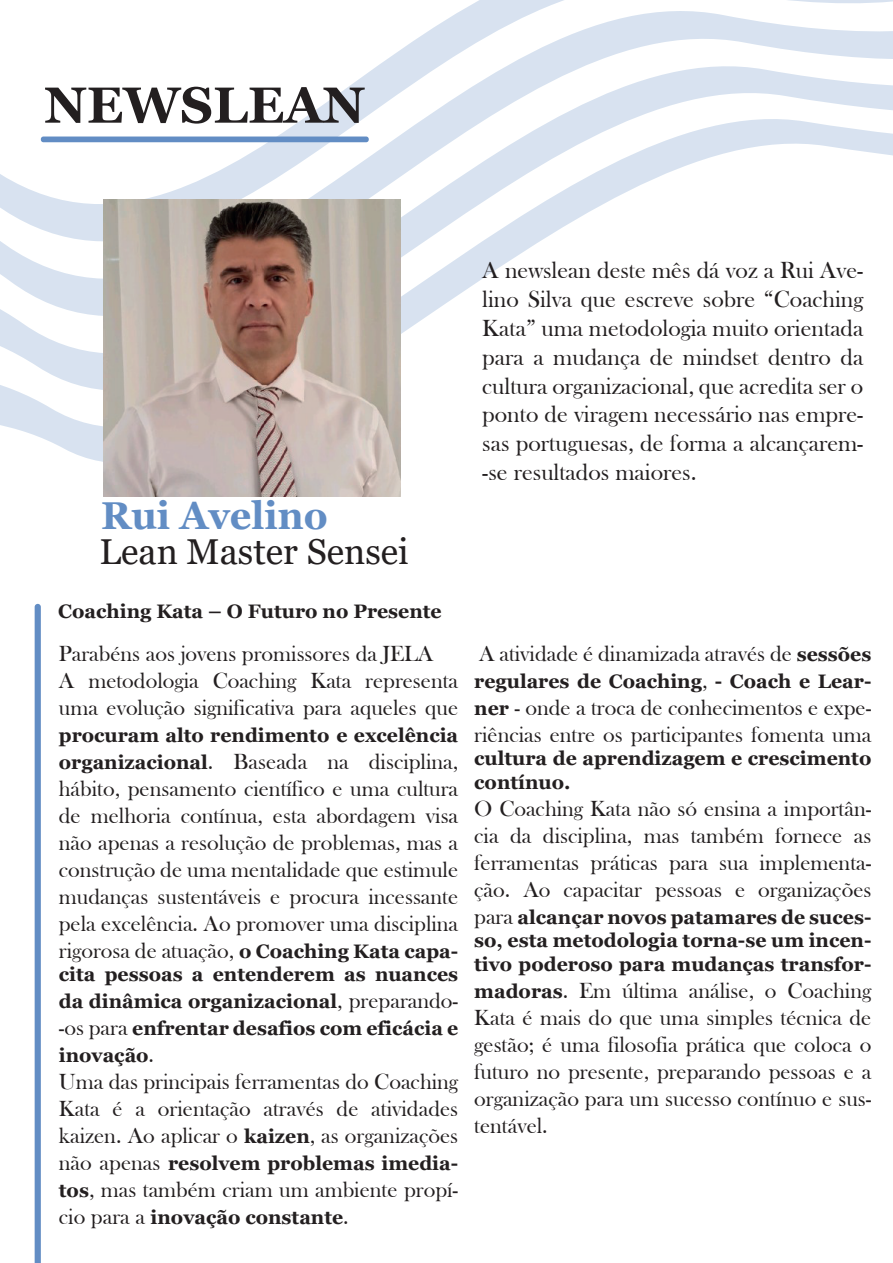
<style>
.page{position:relative;width:893px;height:1263px;background:#fff}
.page>*{position:absolute;margin:0;border:0;box-sizing:border-box;transform-origin:0 0}
.t1{font:700 50.55px "Georgia";color:#231f20}
.t2{font:700 38.85px "Georgia";color:#628dc4}
.t3{font:36px "Georgia";color:#231f20}
.t4{font:24px/28.8px "Bask Old Face";color:#231f20;text-align:justify}
.t5{font:22.5px/27px "Bask Old Face";color:#231f20;text-align:justify}
.t6{font:700 19.5px/23.4px "Georgia";color:#231f20;text-align:justify}
.s1{font-family:"Georgia";font-weight:700;font-size:19.5px}
.s2{font-family:"Bask Old Face";font-weight:400;font-size:22.5px}
</style>
<div class="page">
<svg style="left:0;top:409px;width:401px;height:88px"></svg>
<svg style="left:0;top:316px;width:427px;height:93px"></svg>
<svg style="left:0;top:241px;width:540px;height:75px"></svg>
<svg style="left:0;top:0;width:893px;height:241px"></svg>
<svg style="left:35px;top:604px;width:6px;height:659px"></svg>
<div style="left:41px;top:137px;width:328px;height:5px;background:#628dc4;border-radius:3px"></div>
<img style="left:104px;top:199px;width:296px;height:297px">
<h1 class="t1" style="left:44px;top:73px;width:322px">NEWSLEAN</h1>
<h2 class="t2" style="left:101px;top:490px;width:228px">Rui Avelino</h2>
<h3 class="t3" style="left:100px;top:530px;width:311px">Lean Master Sensei</h3>
<p class="t6" style="left:58px;top:600px;width:385px">Coaching Kata – O Futuro no Presente</p>
<p class="t5" style="left:59px;top:640px;width:401px;text-align:left">Parabéns aos jovens promissores da JELA<br>A metodologia Coaching Kata representa uma evolução significativa para aqueles que</p>
<p class="t6" style="left:59px;top:724px;width:401px">procuram alto rendimento e excelência</p>
<p class="t5" style="left:59px;top:748px;width:401px"><span class="s1">organizacional</span>. Baseada na disciplina, hábito, pensamento científico e uma cultura de melhoria contínua, esta abordagem visa não apenas a resolução de problemas, mas a construção de uma mentalidade que estimule mudanças sustentáveis e procura incessante pela excelência. Ao promover uma disciplina rigorosa de atuação, <span class="s1">o Coaching Kata capa-</span></p>
<p class="t6" style="left:59px;top:961px;width:401px;line-height:27px">cita pessoas a entenderem as nuances da dinâmica organizacional<span class="s2">, preparando--os para</span> enfrentar desafios com eficácia e inovação<span class="s2">.</span></p>
<p class="t5" style="left:59px;top:1069px;width:401px">Uma das principais ferramentas do Coaching Kata é a orientação através de atividades kaizen. Ao aplicar o <span class="s1">kaizen</span>, as organizações</p>
<p class="t6" style="left:59px;top:1152px;width:401px"><span class="s2">não apenas</span> resolvem problemas imedia-</p>
<p class="t5" style="left:59px;top:1177px;width:401px"><span class="s1">tos</span>, mas também criam um ambiente propí-</p>
<p class="t6" style="left:59px;top:1206px;width:291px"><span class="s2">cio para a</span> inovação constante<span class="s2">.</span></p>
<p class="t4" style="left:482px;top:257px;width:383px">A newslean deste mês dá voz a Rui Ave&shy;lino Silva que escreve sobre “Coaching Kata” uma metodologia muito orientada para a mudança de mindset dentro da cultura organizacional, que acredita ser o ponto de viragem necessário nas empre&shy;sas portuguesas, de forma a alcançarem--se resultados maiores.</p>
<p class="t5" style="left:479px;top:640px;width:394px">A atividade é dinamizada através de <span class="s1">sessões</span></p>
<p class="t6" style="left:474px;top:670px;width:399px">regulares de Coaching<span class="s2">,</span> - Coach e Lear-</p>
<p class="t5" style="left:474px;top:694px;width:399px"><span class="s1">ner</span> - onde a troca de conhecimentos e expe&shy;riências entre os participantes fomenta uma</p>
<p class="t6" style="left:474px;top:747px;width:399px">cultura de aprendizagem e crescimento contínuo.</p>
<p class="t5" style="left:474px;top:795px;width:399px">O Coaching Kata não só ensina a importân&shy;cia da disciplina, mas também fornece as ferramentas práticas para sua implementa&shy;ção. Ao capacitar pessoas e organizações</p>
<p class="t6" style="left:474px;top:905px;width:399px"><span class="s2">para</span> alcançar novos patamares de suces&shy;so, esta metodologia torna-se um incen&shy;tivo poderoso para mudanças transfor-</p>
<p class="t5" style="left:474px;top:977px;width:399px"><span class="s1">madoras</span>. Em última análise, o Coaching Kata é mais do que uma simples técnica de gestão; é uma filosofia prática que coloca o futuro no presente, preparando pessoas e a organização para um sucesso contínuo e sus&shy;tentável.</p>
</div>
